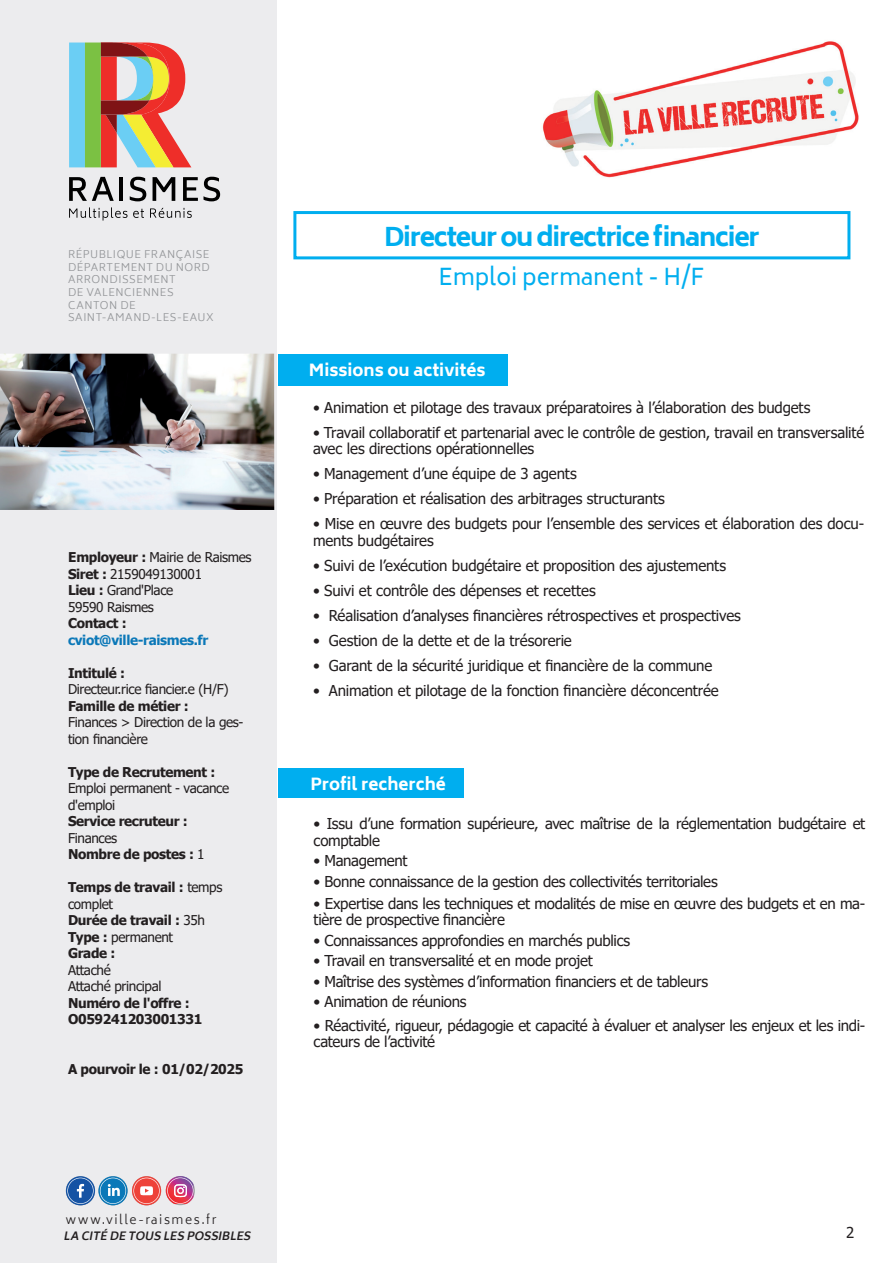
<style>
.page{position:relative;width:893px;height:1263px;background:#fff}
.page>*{position:absolute;margin:0;border:0;box-sizing:border-box;transform-origin:0 0}
.t1{font:800 25.5px "Biryani";letter-spacing:-.05em;color:#00aeef}
.t2{font:22.5px "Biryani";color:#00aeef}
.t3{font:800 16.5px "Biryani";color:#fff}
.t4{font:15px/16.5px "Tahoma";letter-spacing:-.015em;color:#231f20}
.t5{font:700 13.5px/16.5px "Tahoma";letter-spacing:-.025em;color:#231f20}
.t6{font:13.5px/16.5px "Tahoma";letter-spacing:-.025em;color:#231f20}
.t7{font:700 13.5px "Tahoma";letter-spacing:-.025em;color:#0b78b8}
.t8{font:300 12.15px "Biryani";letter-spacing:.13em;color:#231f20}
.t9{font:italic 700 11.1px "Biryani";color:#231f20}
.t10{font:300 10.5px/12.6px "Biryani";letter-spacing:.045em;color:#939598}
.s1{font-weight:700}
.s2{font-weight:400}
</style>
<div class="page">
<div style="left:279px;top:768px;width:185px;height:30px;background:#00aeef"></div>
<div style="left:0;top:0;width:276px;height:1263px;background:#ececee"></div>
<svg style="left:69px;top:177px;width:45px;height:24px"></svg>
<hr style="left:119px;top:177px;width:4px;height:24px;background:#000">
<svg style="left:130px;top:177px;width:16px;height:24px"></svg>
<svg style="left:153px;top:177px;width:22px;height:24px"></svg>
<svg style="left:183px;top:177px;width:37px;height:24px"></svg>
<svg style="left:69px;top:207px;width:58px;height:14px"></svg>
<svg style="left:133px;top:209px;width:11px;height:9px"></svg>
<svg style="left:150px;top:208px;width:42px;height:10px"></svg>
<svg style="left:69px;top:43px;width:122px;height:124px"></svg>
<svg style="left:66px;top:1176px;width:29px;height:29px"></svg>
<svg style="left:67px;top:1178px;width:27px;height:26px"></svg>
<svg style="left:166px;top:1176px;width:29px;height:29px"></svg>
<svg style="left:166px;top:1176px;width:27px;height:28px"></svg>
<svg style="left:98px;top:1176px;width:30px;height:29px"></svg>
<svg style="left:100px;top:1178px;width:26px;height:26px"></svg>
<svg style="left:132px;top:1176px;width:29px;height:29px"></svg>
<svg style="left:133px;top:1178px;width:27px;height:26px"></svg>
<img style="left:0;top:354px;width:274px;height:156px">
<img style="left:542px;top:41px;width:317px;height:137px">
<div style="left:293px;top:211px;width:557px;height:48px;border:3px solid #00aeef"></div>
<div style="left:279px;top:354px;width:229px;height:31px;background:#00aeef"></div>
<p class="t10" style="left:68px;top:248px;width:147px">RÉPUBLIQUE FRANÇAISE<br>DÉPARTEMENT DU NORD<br>ARRONDISSEMENT<br>DE VALENCIENNES<br>CANTON DE<br>SAINT-AMAND-LES-EAUX</p>
<p class="t6" style="left:68px;top:550px;width:185px"><span class="s1">Employeur :</span> Mairie de Raismes<br><span class="s1">Siret :</span> 2159049130001<br><span class="s1">Lieu :</span> Grand'Place<br>59590 Raismes</p>
<p class="t5" style="left:68px;top:615px;width:60px">Contact :</p>
<p class="t7" style="left:68px;top:630px;width:142px">cviot@ville-raismes.fr</p>
<p class="t5" style="left:68px;top:665px;width:59px">Intitulé :</p>
<p class="t6" style="left:68px;top:682px;width:162px">Directeur.rice fiancier.e (H/F)</p>
<p class="t5" style="left:68px;top:698px;width:122px">Famille de métier :</p>
<p class="t6" style="left:68px;top:715px;width:177px">Finances &gt; Direction de la ges&shy;tion financière</p>
<p class="t5" style="left:68px;top:764px;width:149px">Type de Recrutement :</p>
<p class="t6" style="left:68px;top:781px;width:163px">Emploi permanent - vacance d'emploi</p>
<p class="t5" style="left:68px;top:813px;width:121px">Service recruteur :</p>
<p class="t5" style="left:68px;top:830px;width:138px"><span class="s2">Finances<br></span>Nombre de postes : <span class="s2">1</span></p>
<p class="t5" style="left:68px;top:879px;width:156px">Temps de travail : <span class="s2">temps complet<br></span>Durée de travail : <span class="s2">35h<br></span>Type : <span class="s2">permanent<br></span>Grade :</p>
<p class="t6" style="left:68px;top:962px;width:95px">Attaché<br>Attaché principal</p>
<p class="t5" style="left:68px;top:995px;width:136px">Numéro de l'offre :<br>O059241203001331</p>
<p class="t5" style="left:68px;top:1061px;width:177px">A pourvoir le : 01/02/2025</p>
<p class="t8" style="left:66px;top:1213px;width:152px">www.ville-raismes.fr</p>
<p class="t9" style="left:64px;top:1229px;width:192px">LA CITÉ DE TOUS LES POSSIBLES</p>
<h1 class="t1" style="left:384px;top:222px;width:377px">Directeur ou directrice financier</h1>
<h2 class="t2" style="left:438px;top:264px;width:267px">Emploi permanent - H/F</h2>
<p class="t3" style="left:309px;top:361px;width:178px">Missions ou activités</p>
<p class="t4" style="left:313px;top:400px;width:499px">• Animation et pilotage des travaux préparatoires à l’élaboration des budgets</p>
<p class="t4" style="left:313px;top:425px;width:553px">• Travail collaboratif et partenarial avec le contrôle de gestion, travail en transversalité avec les directions opérationnelles</p>
<p class="t4" style="left:313px;top:466px;width:265px">• Management d’une équipe de 3 agents</p>
<p class="t4" style="left:313px;top:491px;width:353px">• Préparation et réalisation des arbitrages structurants</p>
<p class="t4" style="left:313px;top:516px;width:553px">• Mise en œuvre des budgets pour l’ensemble des services et élaboration des docu&shy;ments budgétaires</p>
<p class="t4" style="left:313px;top:558px;width:415px">• Suivi de l’exécution budgétaire et proposition des ajustements</p>
<p class="t4" style="left:313px;top:583px;width:284px">• Suivi et contrôle des dépenses et recettes</p>
<p class="t4" style="left:313px;top:608px;width:429px">• Réalisation d’analyses financières rétrospectives et prospectives</p>
<p class="t4" style="left:313px;top:633px;width:260px">• Gestion de la dette et de la trésorerie</p>
<p class="t4" style="left:313px;top:658px;width:401px">• Garant de la sécurité juridique et financière de la commune</p>
<p class="t4" style="left:313px;top:683px;width:407px">• Animation et pilotage de la fonction financière déconcentrée</p>
<p class="t3" style="left:310px;top:774px;width:137px">Profil recherché</p>
<p class="t4" style="left:314px;top:816px;width:553px">• Issu d’une formation supérieure, avec maîtrise de la réglementation budgétaire et comptable</p>
<p class="t4" style="left:314px;top:853px;width:95px">• Management</p>
<p class="t4" style="left:314px;top:874px;width:406px">• Bonne connaissance de la gestion des collectivités territoriales</p>
<p class="t4" style="left:314px;top:896px;width:553px">• Expertise dans les techniques et modalités de mise en œuvre des budgets et en ma&shy;tière de prospective financière</p>
<p class="t4" style="left:314px;top:933px;width:318px">• Connaissances approfondies en marchés publics</p>
<p class="t4" style="left:314px;top:953px;width:281px">• Travail en transversalité et en mode projet</p>
<p class="t4" style="left:314px;top:974px;width:396px">• Maîtrise des systèmes d’information financiers et de tableurs</p>
<p class="t4" style="left:314px;top:994px;width:154px">• Animation de réunions</p>
<p class="t4" style="left:314px;top:1018px;width:553px">• Réactivité, rigueur, pédagogie et capacité à évaluer et analyser les enjeux et les indi&shy;cateurs de l’activité</p>
<p class="t4" style="left:846px;top:1225px;width:10px">2</p>
</div>
